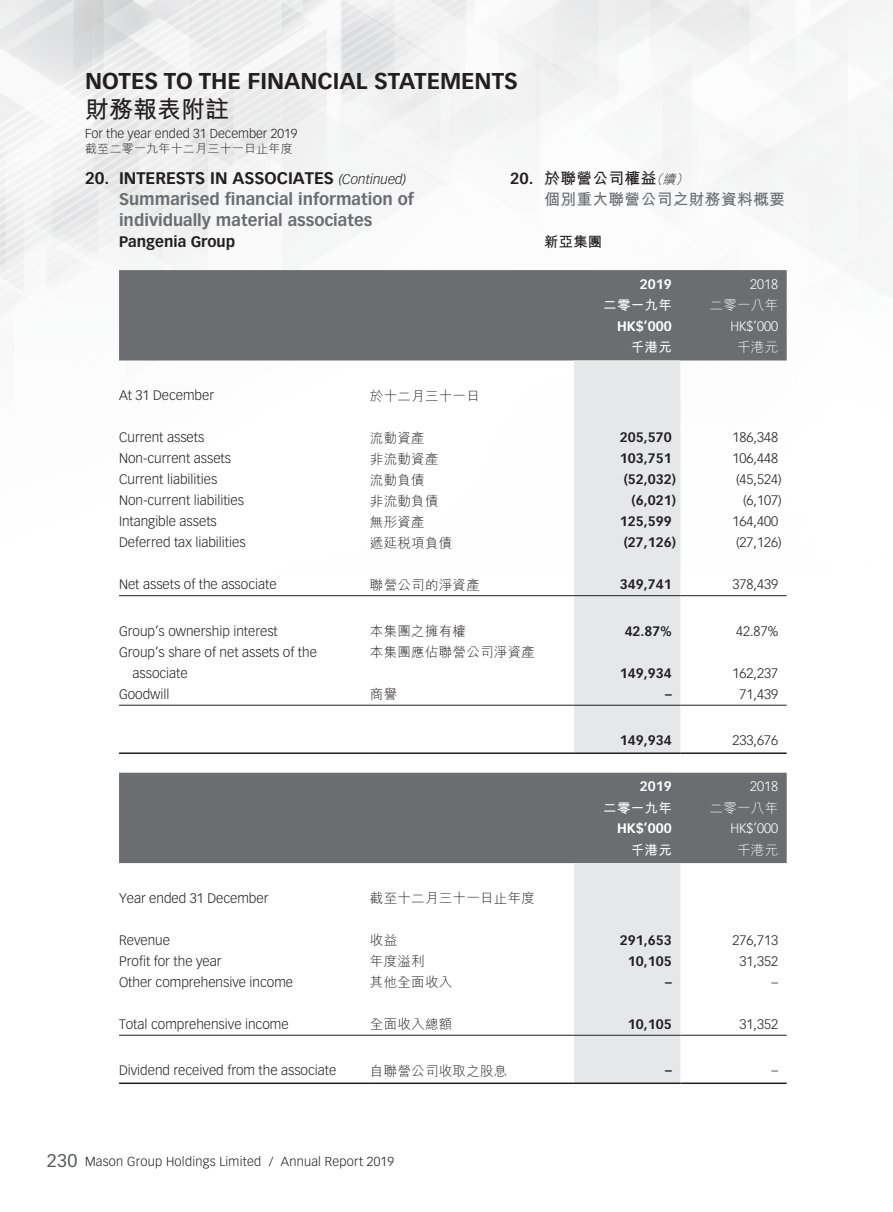
<style>
.page{position:relative;width:893px;height:1212px;background:#fff}
.page>*{position:absolute;margin:0;border:0;box-sizing:border-box;transform-origin:0 0}
.t1{font:700 24px "M Hei HK";color:#231f20}
.t2{font:700 22.5px "Vectora LT Std";color:#231f20}
.t3{font:700 16.5px/21px "Vectora LT Std";color:#6c6d70}
.t4{font:700 15.75px/21px "M Hei HK";letter-spacing:.02em;color:#6c6d70}
.t5{font:700 15px "Vectora LT Std";color:#231f20}
.t6{font:700 14.25px "M Hei HK";color:#231f20}
.t7{font:300 13.5px/21px "Vectora LT Std";color:#231f20}
.t8{font:300 13.5px "M Hei HK";letter-spacing:.02em;color:#231f20}
.t9{font:700 13.5px "Vectora LT Std";color:#231f20}
.t10{font:700 13.5px "Vectora LT Std";color:#fff}
.t11{font:300 13.5px "Vectora LT Std";color:#fff}
.t12{font:700 13.5px "M Hei HK";letter-spacing:.02em;color:#fff}
.t13{font:300 13.5px "M Hei HK";letter-spacing:.02em;color:#fff}
.t14{font:300 12.75px "Vectora LT Std";letter-spacing:.02em;color:#231f20}
.t15{font:300 12.75px "Vectora LT Std";color:#231f20}
.t16{font:300 12px "M Hei HK";letter-spacing:.02em;color:#231f20}
.s1{font-family:"Vectora LT Std";color:#231f20}
.s2{color:#231f20}
.s3{font-weight:300;font-style:italic;font-size:12.75px;color:#231f20}
.s4{font-weight:300;font-style:italic;font-size:13.5px;color:#231f20}
.s5{font-weight:400;font-size:18px;color:#57585a}
</style>
<div class="page">
<div style="left:119px;top:270px;width:668px;height:90px;background:#6c6d70"></div>
<div style="left:574px;top:360px;width:106px;height:392px;background:#e6e7e9"></div>
<hr style="left:119px;top:595px;width:251px;height:1px;background:#231f20">
<hr style="left:370px;top:595px;width:204px;height:1px;background:#231f20">
<hr style="left:574px;top:595px;width:106px;height:1px;background:#231f20">
<hr style="left:680px;top:595px;width:107px;height:1px;background:#231f20">
<hr style="left:119px;top:705px;width:251px;height:1px;background:#231f20">
<hr style="left:370px;top:705px;width:204px;height:1px;background:#231f20">
<hr style="left:574px;top:705px;width:106px;height:1px;background:#231f20">
<hr style="left:680px;top:705px;width:107px;height:1px;background:#231f20">
<hr style="left:119px;top:752px;width:251px;height:2px;background:#231f20">
<hr style="left:370px;top:752px;width:204px;height:2px;background:#231f20">
<hr style="left:574px;top:752px;width:106px;height:2px;background:#231f20">
<hr style="left:680px;top:752px;width:107px;height:2px;background:#231f20">
<div style="left:119px;top:773px;width:668px;height:90px;background:#6c6d70"></div>
<div style="left:574px;top:863px;width:106px;height:219px;background:#e6e7e9"></div>
<hr style="left:119px;top:1035px;width:251px;height:1px;background:#231f20">
<hr style="left:370px;top:1035px;width:204px;height:1px;background:#231f20">
<hr style="left:574px;top:1035px;width:106px;height:1px;background:#231f20">
<hr style="left:680px;top:1035px;width:107px;height:1px;background:#231f20">
<hr style="left:119px;top:1082px;width:251px;height:2px;background:#231f20">
<hr style="left:370px;top:1082px;width:204px;height:2px;background:#231f20">
<hr style="left:574px;top:1082px;width:106px;height:2px;background:#231f20">
<hr style="left:680px;top:1082px;width:107px;height:2px;background:#231f20">
<h2 class="t2" style="left:85px;top:67px;width:434px">NOTES TO THE FINANCIAL STATEMENTS</h2>
<h1 class="t1" style="left:85px;top:92px;width:146px">財務報表附註</h1>
<p class="t15" style="left:85px;top:126px;width:214px">For the year ended 31 December 2019</p>
<p class="t16" style="left:85px;top:142px;width:209px">截至二零一九年十二月三十一日止年度</p>
<p class="t4" style="left:544px;top:166px;width:242px;text-indent:-34px"><span class="s1">20.</span> <span class="s2">於聯營公司權益</span><span class="s3">（續）<br></span>個別重大聯營公司之財務資料概要</p>
<p class="t6" style="left:544px;top:232px;width:59px">新亞集團</p>
<p class="t3" style="left:119px;top:167px;width:296px;text-indent:-34px"><span class="s2">20. INTERESTS IN ASSOCIATES</span> <span class="s4">(Continued)<br></span>Summarised financial information of individually material associates</p>
<p class="t5" style="left:119px;top:232px;width:118px">Pangenia Group</p>
<p class="t10" style="left:640px;top:276px;width:33px">2019</p>
<p class="t11" style="left:750px;top:276px;width:30px">2018</p>
<p class="t12" style="left:603px;top:296px;width:70px">二零一九年</p>
<p class="t13" style="left:710px;top:298px;width:70px">二零一八年</p>
<p class="t10" style="left:617px;top:318px;width:56px">HK$’000</p>
<p class="t11" style="left:730px;top:318px;width:49px">HK$’000</p>
<p class="t12" style="left:631px;top:338px;width:43px">千港元</p>
<p class="t13" style="left:737px;top:341px;width:43px">千港元</p>
<p class="t7" style="left:119px;top:385px;width:97px">At 31 December</p>
<p class="t8" style="left:370px;top:389px;width:111px">於十二月三十一日</p>
<p class="t7" style="left:119px;top:427px;width:87px">Current assets</p>
<p class="t8" style="left:370px;top:431px;width:56px">流動資產</p>
<p class="t9" style="left:620px;top:429px;width:53px">205,570</p>
<p class="t7" style="left:732px;top:427px;width:47px">186,348</p>
<p class="t7" style="left:119px;top:448px;width:114px">Non-current assets</p>
<p class="t8" style="left:370px;top:452px;width:70px">非流動資產</p>
<p class="t9" style="left:620px;top:450px;width:53px">103,751</p>
<p class="t7" style="left:732px;top:448px;width:47px">106,448</p>
<p class="t7" style="left:119px;top:469px;width:100px">Current liabilities</p>
<p class="t8" style="left:370px;top:473px;width:56px">流動負債</p>
<p class="t9" style="left:624px;top:471px;width:54px">(52,032)</p>
<p class="t7" style="left:736px;top:469px;width:47px">(45,524)</p>
<p class="t7" style="left:119px;top:490px;width:127px">Non-current liabilities</p>
<p class="t8" style="left:370px;top:494px;width:70px">非流動負債</p>
<p class="t9" style="left:632px;top:492px;width:46px">(6,021)</p>
<p class="t7" style="left:743px;top:490px;width:40px">(6,107)</p>
<p class="t7" style="left:119px;top:511px;width:99px">Intangible assets</p>
<p class="t8" style="left:370px;top:515px;width:56px">無形資產</p>
<p class="t9" style="left:620px;top:513px;width:53px">125,599</p>
<p class="t7" style="left:732px;top:511px;width:47px">164,400</p>
<p class="t7" style="left:119px;top:532px;width:128px">Deferred tax liabilities</p>
<p class="t8" style="left:370px;top:536px;width:84px">遞延稅項負債</p>
<p class="t9" style="left:624px;top:534px;width:54px">(27,126)</p>
<p class="t7" style="left:736px;top:532px;width:47px">(27,126)</p>
<p class="t7" style="left:119px;top:574px;width:159px">Net assets of the associate</p>
<p class="t8" style="left:370px;top:578px;width:111px">聯營公司的淨資產</p>
<p class="t9" style="left:620px;top:576px;width:53px">349,741</p>
<p class="t7" style="left:732px;top:574px;width:47px">378,439</p>
<p class="t7" style="left:119px;top:621px;width:160px">Group’s ownership interest</p>
<p class="t8" style="left:370px;top:624px;width:98px">本集團之擁有權</p>
<p class="t9" style="left:625px;top:623px;width:49px">42.87%</p>
<p class="t7" style="left:736px;top:621px;width:44px">42.87%</p>
<p class="t7" style="left:133px;top:642px;width:186px;text-indent:-14px">Group’s share of net assets of the associate</p>
<p class="t8" style="left:370px;top:645px;width:166px">本集團應佔聯營公司淨資產</p>
<p class="t9" style="left:620px;top:665px;width:53px">149,934</p>
<p class="t7" style="left:732px;top:663px;width:47px">162,237</p>
<p class="t7" style="left:119px;top:684px;width:52px">Goodwill</p>
<p class="t8" style="left:370px;top:687px;width:29px">商譽</p>
<p class="t9" style="left:665px;top:686px;width:8px">–</p>
<p class="t7" style="left:739px;top:684px;width:40px">71,439</p>
<p class="t9" style="left:620px;top:732px;width:53px">149,934</p>
<p class="t7" style="left:732px;top:730px;width:47px">233,676</p>
<p class="t10" style="left:640px;top:778px;width:33px">2019</p>
<p class="t11" style="left:750px;top:779px;width:30px">2018</p>
<p class="t12" style="left:603px;top:798px;width:70px">二零一九年</p>
<p class="t13" style="left:710px;top:801px;width:70px">二零一八年</p>
<p class="t10" style="left:617px;top:820px;width:56px">HK$’000</p>
<p class="t11" style="left:730px;top:821px;width:49px">HK$’000</p>
<p class="t12" style="left:631px;top:840px;width:43px">千港元</p>
<p class="t13" style="left:737px;top:843px;width:43px">千港元</p>
<p class="t7" style="left:119px;top:888px;width:151px">Year ended 31 December</p>
<p class="t8" style="left:370px;top:891px;width:166px">截至十二月三十一日止年度</p>
<p class="t7" style="left:119px;top:930px;width:53px">Revenue</p>
<p class="t8" style="left:370px;top:933px;width:29px">收益</p>
<p class="t9" style="left:620px;top:932px;width:53px">291,653</p>
<p class="t7" style="left:732px;top:930px;width:47px">276,713</p>
<p class="t7" style="left:119px;top:951px;width:104px">Profit for the year</p>
<p class="t8" style="left:370px;top:954px;width:56px">年度溢利</p>
<p class="t9" style="left:628px;top:953px;width:45px">10,105</p>
<p class="t7" style="left:739px;top:951px;width:40px">31,352</p>
<p class="t7" style="left:119px;top:972px;width:176px">Other comprehensive income</p>
<p class="t8" style="left:370px;top:975px;width:84px">其他全面收入</p>
<p class="t9" style="left:665px;top:974px;width:8px">–</p>
<p class="t7" style="left:771px;top:972px;width:8px">–</p>
<p class="t7" style="left:119px;top:1014px;width:171px">Total comprehensive income</p>
<p class="t8" style="left:370px;top:1017px;width:84px">全面收入總額</p>
<p class="t9" style="left:628px;top:1016px;width:45px">10,105</p>
<p class="t7" style="left:739px;top:1014px;width:40px">31,352</p>
<p class="t7" style="left:119px;top:1060px;width:219px">Dividend received from the associate</p>
<p class="t8" style="left:370px;top:1064px;width:139px">自聯營公司收取之股息</p>
<p class="t9" style="left:665px;top:1062px;width:8px">–</p>
<p class="t7" style="left:771px;top:1060px;width:8px">–</p>
<p class="t14" style="left:47px;top:1154px;width:349px"><span class="s5">230</span> Mason Group Holdings Limited / Annual Report 2019</p>
</div>
